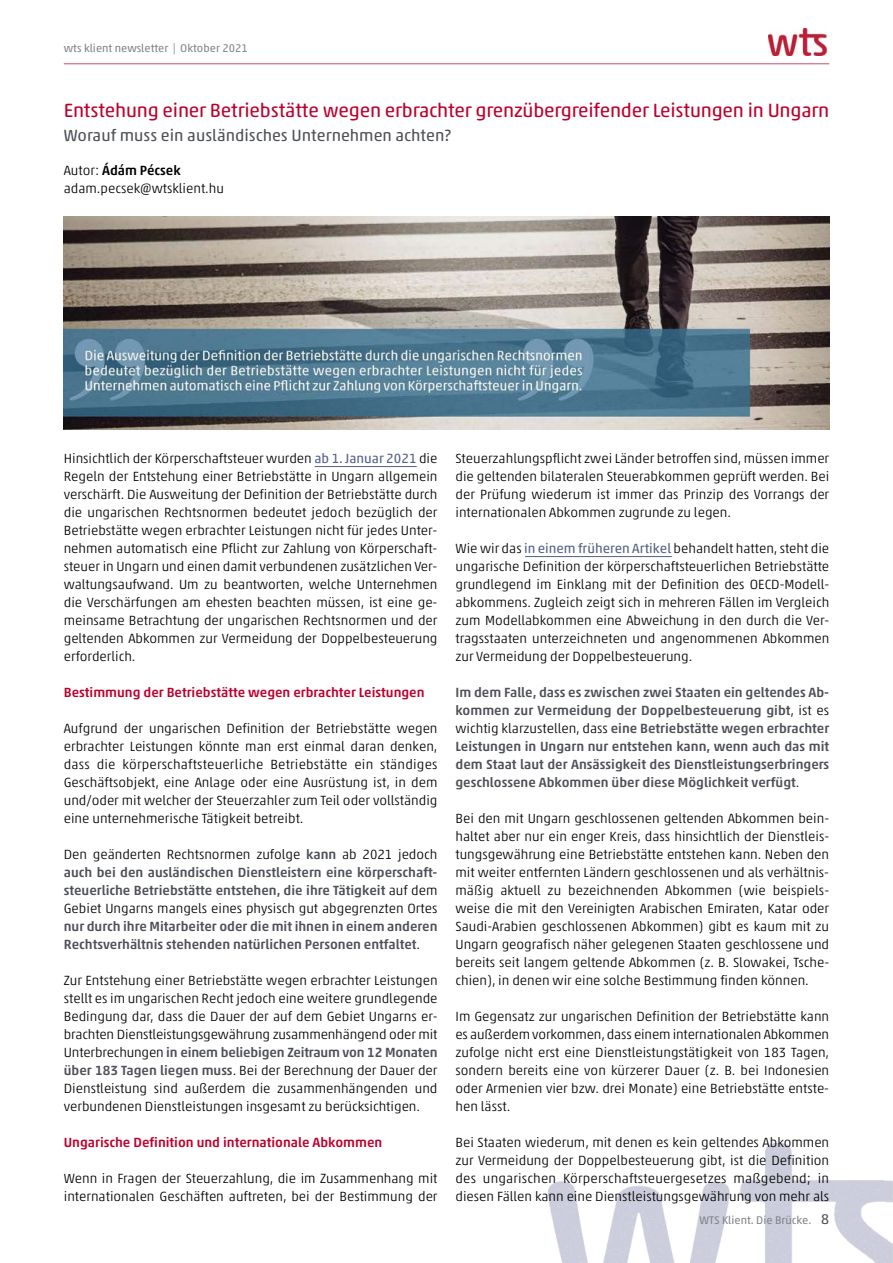
<style>
.page{position:relative;width:893px;height:1263px;background:#fff}
.page>*{position:absolute;margin:0;border:0;box-sizing:border-box;transform-origin:0 0}
.t1{font:19.5px "Akko Rounded Pro";letter-spacing:-.01em;color:#bf002d}
.t2{font:16.5px "Akko Rounded Pro";color:#4e5157}
.t3{font:300 13.5px/18px "Akko Pro";color:#000;text-align:justify}
.t4{font:500 13.5px/18px "Akko Pro";color:#4e5157;text-align:justify}
.t5{font:500 13.5px "Akko Pro";color:#bf002d}
.t6{font:11.25px "Akko Pro";color:#83858a}
.s1{font-weight:500}
.s2{font-weight:400;color:#526185}
.s3{font-weight:300;color:#000}
.s4{font-weight:500;color:#4e5157}
.s5{font-size:14.25px;color:#4e5157}
</style>
<div class="page">
<img style="left:549px;top:1144px;width:344px;height:119px">
<hr style="left:64px;top:64px;width:765px;height:1px;background:#d24d6c">
<img style="left:769px;top:29px;width:59px;height:27px">
<img style="left:64px;top:217px;width:765px;height:212px">
<hr style="left:315px;top:466px;width:102px;height:1px;background:#526185">
<hr style="left:525px;top:556px;width:147px;height:1px;background:#526185">
<p class="t6" style="left:64px;top:45px;width:185px">wts klient newsletter | Oktober 2021</p>
<h1 class="t1" style="left:64px;top:103px;width:767px">Entstehung einer Betriebstätte wegen erbrachter grenzübergreifender Leistungen in Ungarn</h1>
<p class="t2" style="left:64px;top:129px;width:389px">Worauf muss ein ausländisches Unternehmen achten?</p>
<p class="t3" style="left:64px;top:163px;width:162px">Autor: <span class="s1">Ádám Pécsek </span>adam.pecsek@wtsklient.hu</p>
<p class="t3" style="left:64px;top:451px;width:375px">Hinsichtlich der Körperschaftsteuer wurden <span class="s2">ab 1. Januar 2021</span> die Regeln der Entstehung einer Betriebstätte in Ungarn allgemein verschärft. Die Ausweitung der Definition der Betriebstätte durch die ungarischen Rechtsnormen bedeutet jedoch bezüglich der Betriebstätte wegen erbrachter Leistungen nicht für jedes Unter&shy;nehmen automatisch eine Pflicht zur Zahlung von Körperschaft&shy;steuer in Ungarn und einen damit verbundenen zusätzlichen Ver&shy;waltungsaufwand. Um zu beantworten, welche Unternehmen die Verschärfungen am ehesten beachten müssen, ist eine ge&shy;meinsame Betrachtung der ungarischen Rechtsnormen und der geltenden Abkommen zur Vermeidung der Doppelbesteuerung erforderlich.</p>
<p class="t5" style="left:64px;top:688px;width:362px">Bestimmung der Betriebstätte wegen erbrachter Leistungen</p>
<p class="t3" style="left:64px;top:721px;width:375px">Aufgrund der ungarischen Definition der Betriebstätte wegen erbrachter Leistungen könnte man erst einmal daran denken, dass die körperschaftsteuerliche Betriebstätte ein ständiges Geschäftsobjekt, eine Anlage oder eine Ausrüstung ist, in dem und/oder mit welcher der Steuerzahler zum Teil oder vollständig eine unternehmerische Tätigkeit betreibt.</p>
<p class="t4" style="left:64px;top:847px;width:375px"><span class="s3">Den geänderten Rechtsnormen zufolge</span> kann <span class="s3">ab 2021 jedoch </span>auch bei den ausländischen Dienstleistern eine körperschaft&shy;steuerliche Betriebstätte entstehen, die ihre Tätigkeit <span class="s3">auf dem Gebiet Ungarns mangels eines physisch gut abgegrenzten Ortes</span></p>
<p class="t4" style="left:64px;top:919px;width:375px">nur durch ihre Mitarbeiter oder die mit ihnen in einem anderen<br>Rechtsverhältnis stehenden natürlichen Personen entfaltet<span class="s3">.</span></p>
<p class="t3" style="left:64px;top:973px;width:375px">Zur Entstehung einer Betriebstätte wegen erbrachter Leistungen stellt es im ungarischen Recht jedoch eine weitere grundlegende Bedingung dar, dass die Dauer der auf dem Gebiet Ungarns er&shy;brachten Dienstleistungsgewährung zusammenhängend oder mit Unterbrechungen <span class="s4">in einem beliebigen Zeitraum von 12 Monaten über 183 Tagen liegen muss</span>. Bei der Berechnung der Dauer der Dienstleistung sind außerdem die zusammenhängenden und verbundenen Dienstleistungen insgesamt zu berücksichtigen.</p>
<p class="t5" style="left:64px;top:1138px;width:320px">Ungarische Definition und internationale Abkommen</p>
<p class="t3" style="left:64px;top:1171px;width:375px">Wenn in Fragen der Steuerzahlung, die im Zusammenhang mit internationalen Geschäften auftreten, bei der Bestimmung der</p>
<p class="t3" style="left:455px;top:451px;width:375px">Steuerzahlungspflicht zwei Länder betroffen sind, müssen immer die geltenden bilateralen Steuerabkommen geprüft werden. Bei der Prüfung wiederum ist immer das Prinzip des Vorrangs der internationalen Abkommen zugrunde zu legen.</p>
<p class="t3" style="left:455px;top:541px;width:375px">Wie wir das <span class="s2">in einem früheren Artikel</span> behandelt hatten, steht die ungarische Definition der körperschaftsteuerlichen Betriebstätte grundlegend im Einklang mit der Definition des OECD-Modell&shy;abkommens. Zugleich zeigt sich in mehreren Fällen im Vergleich zum Modellabkommen eine Abweichung in den durch die Ver&shy;tragsstaaten unterzeichneten und angenommenen Abkommen zur Vermeidung der Doppelbesteuerung.</p>
<p class="t4" style="left:455px;top:685px;width:375px">Im dem Falle, dass es zwischen zwei Staaten ein geltendes Ab&shy;kommen zur Vermeidung der Doppelbesteuerung gibt<span class="s3">, ist es wichtig klarzustellen, dass</span> eine Betriebstätte wegen erbrachter Leistungen in Ungarn nur entstehen kann, wenn auch das mit dem Staat laut der Ansässigkeit des Dienstleistungserbringers geschlossene Abkommen über diese Möglichkeit verfügt<span class="s3">.</span></p>
<p class="t3" style="left:455px;top:811px;width:375px">Bei den mit Ungarn geschlossenen geltenden Abkommen bein&shy;haltet aber nur ein enger Kreis, dass hinsichtlich der Dienstleis&shy;tungsgewährung eine Betriebstätte entstehen kann. Neben den mit weiter entfernten Ländern geschlossenen und als verhältnis&shy;mäßig aktuell zu bezeichnenden Abkommen (wie beispiels&shy;weise die mit den Vereinigten Arabischen Emiraten, Katar oder Saudi-Arabien geschlossenen Abkommen) gibt es kaum mit zu Ungarn geografisch näher gelegenen Staaten geschlossene und bereits seit langem geltende Abkommen (z. B. Slowakei, Tsche&shy;chien), in denen wir eine solche Bestimmung finden können.</p>
<p class="t3" style="left:455px;top:1009px;width:375px">Im Gegensatz zur ungarischen Definition der Betriebstätte kann es außerdem vorkommen, dass einem internationalen Abkommen zufolge nicht erst eine Dienstleistungstätigkeit von 183 Tagen, sondern bereits eine von kürzerer Dauer (z. B. bei Indonesien oder Armenien vier bzw. drei Monate) eine Betriebstätte entste&shy;hen lässt.</p>
<p class="t3" style="left:455px;top:1135px;width:375px">Bei Staaten wiederum, mit denen es kein geltendes Abkommen zur Vermeidung der Doppelbesteuerung gibt, ist die Definition des ungarischen Körperschaftsteuergesetzes maßgebend; in diesen Fällen kann eine Dienstleistungsgewährung von mehr als</p>
<p class="t6" style="left:699px;top:1216px;width:131px">WTS Klient. Die Brücke. <span class="s5">8</span></p>
</div>
